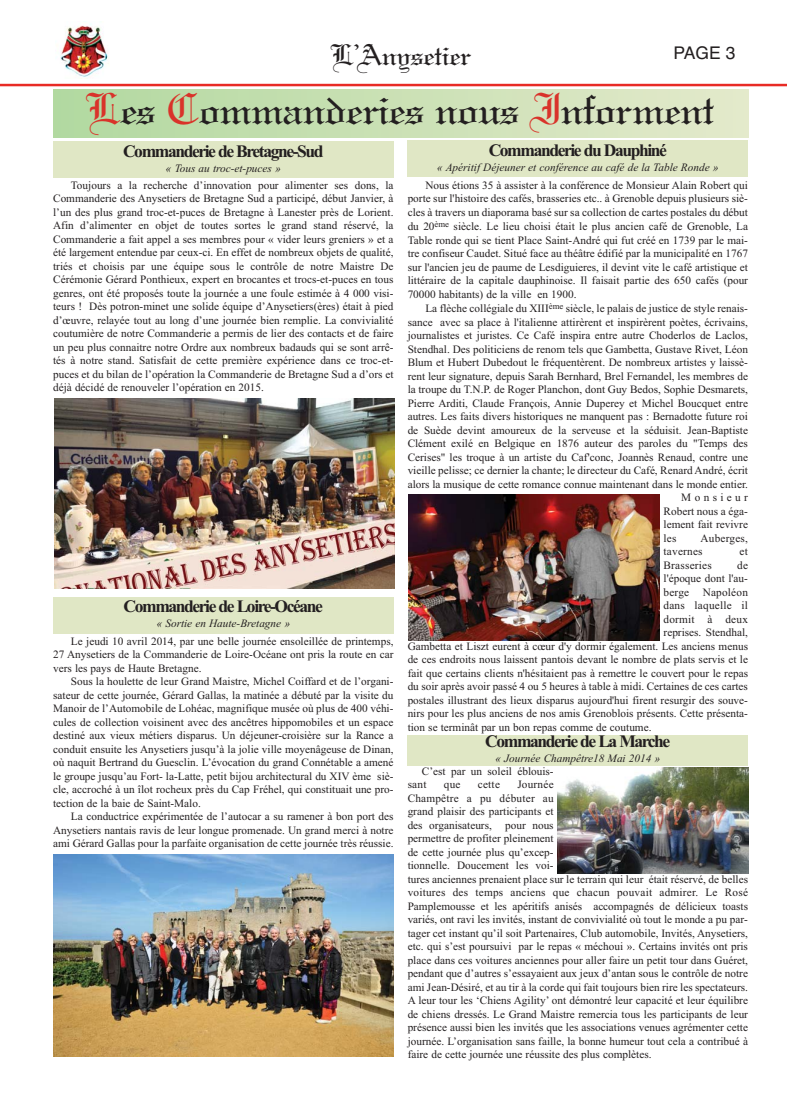
<style>
.page{position:relative;width:787px;height:1095px;background:#fff}
.page>*{position:absolute;margin:0;border:0;box-sizing:border-box;transform-origin:0 0}
.t1{font:45px "Wedding Text BT";color:#231f20}
.t2{font:30px "Wedding Text BT";color:#231f20}
.t3{font:700 17.5px "Times New Roman";letter-spacing:-.08em;color:#231f20}
.t4{font:17.5px "Helvetica";color:#231f20}
.t5{font:11.25px/13.5px "Times New Roman";color:#231f20;text-align:justify}
.t6{font:italic 11.25px "Times New Roman";color:#231f20}
.t7{font:11.25px/13.5px "Times New Roman";letter-spacing:.02em;color:#231f20}
.t8{font:11.25px "Times New Roman";letter-spacing:.3em;color:#231f20}
.s1{color:#d9332a}
</style>
<div class="page">
<img style="left:60px;top:24px;width:50px;height:55px">
<hr style="left:0;top:84px;width:787px;height:2px;background:#e82b25">
<div style="left:53px;top:90px;width:695px;height:47px;background:linear-gradient(to right,#b2d9a0,#e4e9cb)"></div>
<div style="left:407px;top:140px;width:341px;height:37px;background:#e0e7c5"></div>
<div style="left:53px;top:141px;width:340px;height:37px;background:#e0e7c5"></div>
<div style="left:53px;top:597px;width:340px;height:36px;background:#e0e7c5"></div>
<div style="left:407px;top:735px;width:341px;height:30px;background:#e0e7c5"></div>
<img style="left:408px;top:495px;width:252px;height:146px">
<img style="left:55px;top:398px;width:339px;height:191px">
<img style="left:53px;top:854px;width:341px;height:202px">
<img style="left:557px;top:768px;width:191px;height:105px">
<h2 class="t2" style="left:331px;top:37px;width:141px">L’Anysetier</h2>
<h3 class="t4" style="left:673px;top:46px;width:63px">PAGE 3</h3>
<h1 class="t1" style="left:87px;top:82px;width:628px"><span class="s1">L</span>es <span class="s1">C</span>ommanderies nous <span class="s1">I</span>nforment</h1>
<h3 class="t3" style="left:488px;top:144px;width:180px">Commanderie du Dauphiné</h3>
<p class="t6" style="left:437px;top:163px;width:283px">« Apéritif Déjeuner et conférence au café de la Table Ronde »</p>
<h3 class="t3" style="left:123px;top:145px;width:202px">Commanderie de Bretagne-Sud</h3>
<p class="t6" style="left:166px;top:164px;width:116px">« Tous au troc-et-puces »</p>
<p class="t5" style="left:53px;top:179px;width:342px;text-indent:18px">Toujours a la recherche d’innovation pour alimenter ses dons, la Commanderie des Anysetiers de Bretagne Sud a participé, début Janvier, à l’un des plus grand troc-et-puces de Bretagne à Lanester près de Lorient.<br>Afin d’alimenter en objet de toutes sortes le grand stand réservé, la Commanderie a fait appel a ses membres pour « vider leurs greniers » et a été largement entendue par ceux-ci. En effet de nombreux objets de qualité, triés et choisis par une équipe sous le contrôle de notre Maistre De Cérémonie Gérard Ponthieux, expert en brocantes et trocs-et-puces en tous genres, ont été proposés toute la journée a une foule estimée à 4 000 visi&shy;teurs ! Dès potron-minet une solide équipe d’Anysetiers(ères) était à pied d’œuvre, relayée tout au long d’une journée bien remplie. La convivialité coutumière de notre Commanderie a permis de lier des contacts et de faire un peu plus connaitre notre Ordre aux nombreux badauds qui se sont arrê&shy;tés à notre stand. Satisfait de cette première expérience dans ce troc-et&shy;puces et du bilan de l’opération la Commanderie de Bretagne Sud a d’ors et déjà décidé de renouveler l’opération en 2015.</p>
<h3 class="t3" style="left:124px;top:601px;width:201px">Commanderie de Loire-Océane</h3>
<p class="t6" style="left:157px;top:619px;width:135px">« Sortie en Haute-Bretagne »</p>
<p class="t5" style="left:53px;top:635px;width:342px;text-indent:18px">Le jeudi 10 avril 2014, par une belle journée ensoleillée de printemps, 27 Anysetiers de la Commanderie de Loire-Océane ont pris la route en car vers les pays de Haute Bretagne.</p>
<p class="t5" style="left:53px;top:676px;width:342px;text-indent:18px">Sous la houlette de leur Grand Maistre, Michel Coiffard et de l’organi&shy;sateur de cette journée, Gérard Gallas, la matinée a débuté par la visite du Manoir de l’Automobile de Lohéac, magnifique musée où plus de 400 véhi&shy;cules de collection voisinent avec des ancêtres hippomobiles et un espace destiné aux vieux métiers disparus. Un déjeuner-croisière sur la Rance a conduit ensuite les Anysetiers jusqu’à la jolie ville moyenâgeuse de Dinan, où naquit Bertrand du Guesclin. L’évocation du grand Connétable a amené le groupe jusqu’au Fort- la-Latte, petit bijou architectural du XIV ème siè&shy;cle, accroché à un îlot rocheux près du Cap Fréhel, qui constituait une pro&shy;tection de la baie de Saint-Malo.</p>
<p class="t5" style="left:53px;top:811px;width:342px;text-indent:18px">La conductrice expérimentée de l’autocar a su ramener à bon port des Anysetiers nantais ravis de leur longue promenade. Un grand merci à notre ami Gérard Gallas pour la parfaite organisation de cette journée très réussie.</p>
<p class="t5" style="left:407px;top:179px;width:342px;text-indent:18px">Nous étions 35 à assister à la conférence de Monsieur Alain Robert qui porte sur l'histoire des cafés, brasseries etc.. à Grenoble depuis plusieurs siè&shy;cles à travers un diaporama basé sur sa collection de cartes postales du début</p>
<p class="t5" style="left:407px;top:221px;width:342px">du 20<sup>ème</sup> siècle. Le lieu choisi était le plus ancien café de Grenoble, La Table ronde qui se tient Place Saint-André qui fut créé en 1739 par le mai&shy;tre confiseur Caudet. Situé face au théâtre édifié par la municipalité en 1767 sur l'ancien jeu de paume de Lesdiguieres, il devint vite le café artistique et littéraire de la capitale dauphinoise. Il faisait partie des 650 cafés (pour 70000 habitants) de la ville en 1900.</p>
<p class="t5" style="left:425px;top:303px;width:324px">La flèche collégiale du XIII<sup>ème</sup> siècle, le palais de justice de style renais-</p>
<p class="t5" style="left:407px;top:316px;width:342px">sance avec sa place à l'italienne attirèrent et inspirèrent poètes, écrivains,</p>
<p class="t5" style="left:407px;top:330px;width:342px">journalistes et juristes. Ce Café inspira entre autre Choderlos de Laclos,</p>
<p class="t5" style="left:407px;top:343px;width:342px">Stendhal. Des politiciens de renom tels que Gambetta, Gustave Rivet, Léon</p>
<p class="t5" style="left:407px;top:357px;width:342px">Blum et Hubert Dubedout le fréquentèrent. De nombreux artistes y laissè-</p>
<p class="t5" style="left:407px;top:370px;width:342px">rent leur signature, depuis Sarah Bernhard, Brel Fernandel, les membres de</p>
<p class="t5" style="left:407px;top:384px;width:342px">la troupe du T.N.P. de Roger Planchon, dont Guy Bedos, Sophie Desmarets,</p>
<p class="t5" style="left:407px;top:397px;width:342px">Pierre Arditi, Claude François, Annie Duperey et Michel Boucquet entre</p>
<p class="t5" style="left:407px;top:411px;width:342px">autres. Les faits divers historiques ne manquent pas : Bernadotte future roi</p>
<p class="t5" style="left:407px;top:424px;width:342px">de Suède devint amoureux de la serveuse et la séduisit. Jean-Baptiste</p>
<p class="t5" style="left:407px;top:438px;width:342px">Clément exilé en Belgique en 1876 auteur des paroles du "Temps des</p>
<p class="t5" style="left:407px;top:451px;width:342px">Cerises" les troque à un artiste du Caf'conc, Joannès Renaud, contre une</p>
<p class="t5" style="left:407px;top:465px;width:342px">vieille pelisse; ce dernier la chante; le directeur du Café, Renard André, écrit</p>
<p class="t5" style="left:407px;top:478px;width:342px">alors la musique de cette romance connue maintenant dans le monde entier.</p>
<p class="t8" style="left:681px;top:494px;width:68px">Monsieur</p>
<p class="t5" style="left:663px;top:505px;width:86px">Robert nous a éga-</p>
<p class="t5" style="left:663px;top:519px;width:86px">lement fait revivre</p>
<p class="t5" style="left:663px;top:532px;width:14px">les</p>
<p class="t7" style="left:663px;top:532px;width:86px;text-indent:37px">Auberges, tavernes</p>
<p class="t5" style="left:739px;top:546px;width:10px">et</p>
<p class="t7" style="left:663px;top:559px;width:50px">Brasseries</p>
<p class="t5" style="left:737px;top:559px;width:12px">de</p>
<p class="t5" style="left:663px;top:573px;width:86px">l'époque dont l'au-</p>
<p class="t7" style="left:663px;top:586px;width:86px">berge Napoléon</p>
<p class="t7" style="left:663px;top:600px;width:86px">dans laquelle il</p>
<p class="t7" style="left:663px;top:613px;width:86px">dormit à deux</p>
<p class="t5" style="left:663px;top:627px;width:86px">reprises. Stendhal,</p>
<p class="t5" style="left:407px;top:640px;width:342px">Gambetta et Liszt eurent à cœur d'y dormir également. Les anciens menus</p>
<p class="t5" style="left:407px;top:654px;width:342px">de ces endroits nous laissent pantois devant le nombre de plats servis et le</p>
<p class="t5" style="left:407px;top:667px;width:342px">fait que certains clients n'hésitaient pas à remettre le couvert pour le repas</p>
<p class="t5" style="left:407px;top:681px;width:342px">du soir après avoir passé 4 ou 5 heures à table à midi. Certaines de ces cartes</p>
<p class="t5" style="left:407px;top:694px;width:342px">postales illustrant des lieux disparus aujourd'hui firent resurgir des souve-</p>
<p class="t5" style="left:407px;top:708px;width:342px">nirs pour les plus anciens de nos amis Grenoblois présents. Cette présenta-</p>
<p class="t5" style="left:407px;top:721px;width:245px">tion se terminât par un bon repas comme de coutume.</p>
<h3 class="t3" style="left:485px;top:736px;width:187px">Commanderie de La Marche</h3>
<p class="t6" style="left:495px;top:754px;width:166px">« Journée Champêtre18 Mai 2014 »</p>
<p class="t5" style="left:407px;top:765px;width:147px;text-indent:14px">C’est par un soleil éblouis&shy;sant</p>
<p class="t5" style="left:407px;top:778px;width:342px;text-align:left;text-indent:110px">Journée<br>Champêtre a pu débuter au<br>grand plaisir des participants et<br>des organisateurs, pour nous<br>permettre de profiter pleinement<br>de cette journée plus qu’excep-<br>tionnelle. Doucement les voi-<br>tures anciennes prenaient place sur le terrain qui leur était réservé, de belles voitures des temps anciens que chacun pouvait admirer. Le Rosé Pamplemousse et les apéritifs anisés accompagnés de délicieux toasts variés, ont ravi les invités, instant de convivialité où tout le monde a pu par&shy;tager cet instant qu’il soit Partenaires, Club automobile, Invités, Anysetiers, etc. qui s’est poursuivi par le repas « méchoui ». Certains invités ont pris place dans ces voitures anciennes pour aller faire un petit tour dans Guéret, pendant que d’autres s’essayaient aux jeux d’antan sous le contrôle de notre ami Jean-Désiré, et au tir à la corde qui fait toujours bien rire les spectateurs.<br>A leur tour les ‘Chiens Agility’ ont démontré leur capacité et leur équilibre de chiens dressés. Le Grand Maistre remercia tous les participants de leur présence aussi bien les invités que les associations venues agrémenter cette journée. L’organisation sans faille, la bonne humeur tout cela a contribué à faire de cette journée une réussite des plus complètes.</p>
<p class="t5" style="left:444px;top:778px;width:18px">que</p>
<p class="t5" style="left:478px;top:778px;width:24px">cette</p>
</div>
